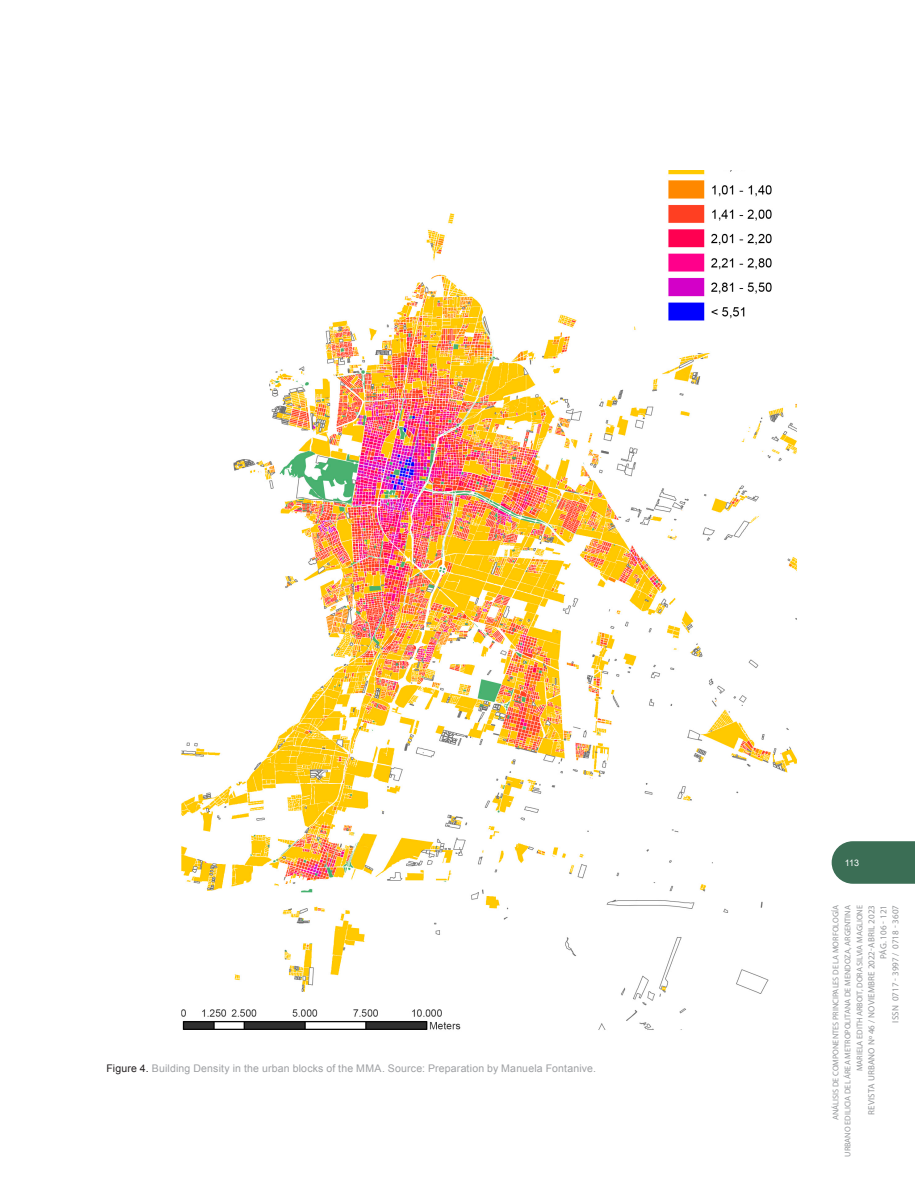
<style>
.page{position:relative;width:915px;height:1191px;background:#fff}
.page>*{position:absolute;margin:0;border:0;box-sizing:border-box;transform-origin:0 0}
._13_Pie_Foto{font:10.5px "Arial";letter-spacing:.015em;color:#9d9fa2}
.t1{font:9px/12px "Myriad Pro";letter-spacing:.01em;color:#939598;text-align:right}
.t2{font:9px "Arial";color:#fff}
.t3{font:8.25px/12px "Myriad Pro";color:#939598;text-align:right}
.s1{color:#231f20}
</style>
<div class="page">
<svg style="left:831px;top:841px;width:83px;height:42px;background:#477760"></svg>
<img style="left:181px;top:170px;width:616px;height:860px">
<p class="_13_Pie_Foto" style="left:106px;top:1061px;width:491px"><span class="s1">Figure 4.</span> Building Density in the urban blocks of the MMA. Source: Preparation by Manuela Fontanive.</p>
<p class="t2" style="left:844px;top:856px;width:16px">113</p>
<p class="t3" style="left:829px;top:1156px;width:253px;rotate:-90deg">ANÁLISIS DE COMPONENTES PRINCIPALES DE LA MORFOLOGÍA<br>URBANO EDILICIA DEL ÁREA METROPOLITANA DE MENDOZA, ARGENTINA<br>MARIELA EDITH ARBOIT, DORA SILVIA MAGLIONE</p>
<p class="t1" style="left:864px;top:1114px;width:211px;rotate:-90deg">REVISTA URBANO Nº 46 / NOVIEMBRE 2022-ABRIL 2023<br>PÁG. 106 - 121<br>ISSN 0717 - 3997 / 0718 - 3607</p>
</div>
